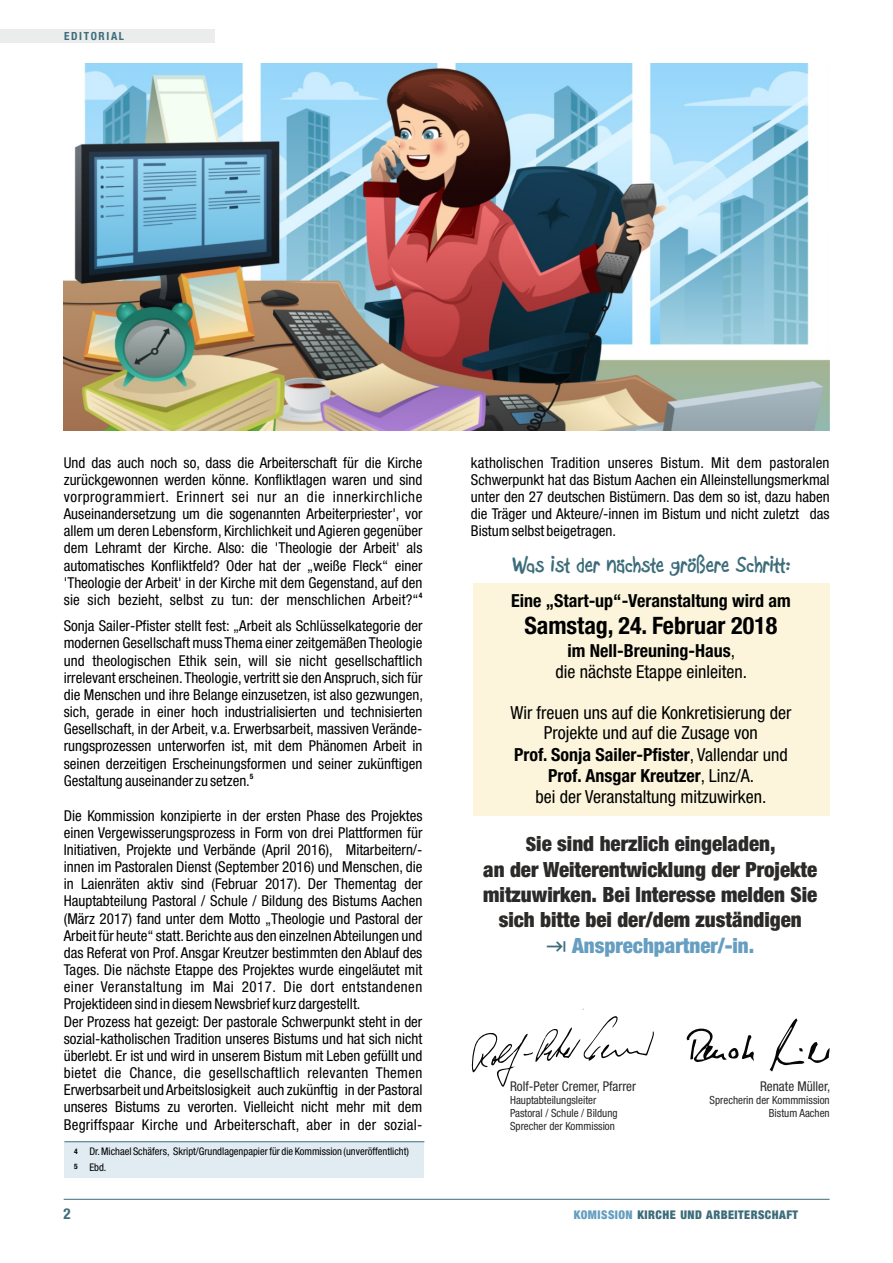
<style>
.page{position:relative;width:893px;height:1263px;background:#fff}
.page>*{position:absolute;margin:0;border:0;box-sizing:border-box;transform-origin:0 0}
.t1{font:700 24px "Boopee";color:#3c6c7a}
.t2{font:700 condensed 24px "Helvetica Neue";color:#000}
.t3{font:900 condensed 21px/25.2px "Helvetica Neue";color:#2b2a29;text-align:center}
.t4{font:900 condensed 21px "Helvetica Neue";color:#659ec0}
.t5{font:condensed 18px/21px "Helvetica Neue";color:#000;text-align:center}
.t6{font:700 condensed 18px "Helvetica Neue";color:#000}
.t7{font:condensed 15px/17.1px "Helvetica Neue";color:#000;text-align:justify}
.t8{font:700 condensed 15px "Helvetica Neue LT Std";color:#3c6c7a}
.t9{font:condensed 13.5px "Helvetica Neue";color:#2b2a29}
.t10{font:900 condensed 12px "Helvetica Neue";letter-spacing:.04em;color:#3c6c7a}
.t11{font:condensed 11.25px/12.9px "Helvetica Neue";color:#2b2a29}
.t12{font:700 condensed 11.25px "Helvetica Neue";letter-spacing:.145em;color:#3c6c7a}
.t13{font:condensed 10.5px/15.6px "Helvetica Neue";color:#000}
.t14{font:700 condensed 7.5px/15.3px "Helvetica Neue";color:#000}
.s1{font-weight:700}
.s2{font-size:19.5px}
.s3{color:#659ec0}
</style>
<div class="page">
<hr style="left:64px;top:1199px;width:766px;height:1px;background:#3c6c7a">
<div style="left:64px;top:1142px;width:360px;height:35px;background:#e0ebf2"></div>
<hr style="left:64px;top:1141px;width:360px;height:1px;background:#3c6c7a">
<div style="left:473px;top:583px;width:357px;height:233px;background:#fcf5db"></div>
<svg style="left:770px;top:1018px;width:60px;height:53px"></svg>
<svg style="left:686px;top:1028px;width:68px;height:34px"></svg>
<div style="left:0;top:29px;width:214px;height:14px;background:#ebecec"></div>
<img style="left:64px;top:64px;width:765px;height:366px">
<svg style="left:471px;top:1016px;width:183px;height:71px"></svg>
<p class="t12" style="left:64px;top:29px;width:61px">EDITORIAL</p>
<p class="t7" style="left:64px;top:454px;width:360px">Und das auch noch so, dass die Arbeiterschaft für die Kirche zurückgewonnen werden könne. Konfliktlagen waren und sind vorprogrammiert. Erinnert sei nur an die innerkirchliche Auseinandersetzung um die sogenannten Arbeiterpriester', vor allem um deren Lebensform, Kirchlichkeit und Agieren gegenüber dem Lehramt der Kirche. Also: die 'Theologie der Arbeit' als automatisches Konfliktfeld? Oder hat der „weiße Fleck“ einer 'Theologie der Arbeit' in der Kirche mit dem Gegenstand, auf den</p>
<p class="t14" style="left:419px;top:587px;width:5px">4</p>
<p class="t7" style="left:64px;top:587px;width:360px;line-height:25.8px">sie sich bezieht, selbst zu tun: der menschlichen Arbeit?“<br>Sonja Sailer-Pfister stellt fest: „Arbeit als Schlüsselkategorie der</p>
<p class="t7" style="left:64px;top:634px;width:361px">modernen Gesellschaft muss Thema einer zeitgemäßen Theologie und theologischen Ethik sein, will sie nicht gesellschaftlich irrelevant erscheinen.Theologie, vertritt sie den Anspruch, sich für die Menschen und ihre Belange einzusetzen, ist also gezwungen, sich, gerade in einer hoch industrialisierten und technisierten Gesellschaft, in der Arbeit, v.a. Erwerbsarbeit, massiven Verände&shy;rungsprozessen unterworfen ist, mit dem Phänomen Arbeit in seinen derzeitigen Erscheinungsformen und seiner zukünftigen</p>
<p class="t14" style="left:250px;top:768px;width:5px">5</p>
<p class="t7" style="left:64px;top:772px;width:188px">Gestaltung auseinander zu setzen.</p>
<p class="t7" style="left:64px;top:807px;width:360px;text-align:left">Die Kommission konzipierte in der ersten Phase des Projektes einen Vergewisserungsprozess in Form von drei Plattformen für Initiativen, Projekte und Verbände (April 2016), Mitarbeitern/- innen im Pastoralen Dienst (September 2016) und Menschen, die in Laienräten aktiv sind (Februar 2017). Der Thementag der Hauptabteilung Pastoral / Schule / Bildung des Bistums Aachen (März 2017) fand unter dem Motto „Theologie und Pastoral der Arbeit für heute“ statt.Berichte aus den einzelnen Abteilungen und das Referat von Prof. Ansgar Kreutzer bestimmten den Ablauf des Tages. Die nächste Etappe des Projektes wurde eingeläutet mit einer Veranstaltung im Mai 2017. Die dort entstandenen Projektideen sind in diesem Newsbrief kurz dargestellt.<br>Der Prozess hat gezeigt: Der pastorale Schwerpunkt steht in der sozial-katholischen Tradition unseres Bistums und hat sich nicht überlebt. Er ist und wird in unserem Bistum mit Leben gefüllt und bietet die Chance, die gesellschaftlich relevanten Themen Erwerbsarbeit und Arbeitslosigkeit auch zukünftig in der Pastoral unseres Bistums zu verorten. Vielleicht nicht mehr mit dem Begriffspaar Kirche und Arbeiterschaft, aber in der sozial-</p>
<p class="t14" style="left:74px;top:1144px;width:5px">4<br>5</p>
<p class="t13" style="left:89px;top:1144px;width:321px">Dr.Michael Schäfers, Skript/Grundlagenpapier für die Kommission (unveröffentlicht)<br>Ebd.</p>
<p class="t7" style="left:471px;top:454px;width:360px">katholischen Tradition unseres Bistum. Mit dem pastoralen Schwerpunkt hat das Bistum Aachen ein Alleinstellungsmerkmal unter den 27 deutschen Bistümern. Das dem so ist, dazu haben die Träger und Akteure/-innen im Bistum und nicht zuletzt das Bistum selbst beigetragen.</p>
<h1 class="t1" style="left:513px;top:555px;width:280px">Was ist der nächste größere Schritt:</h1>
<p class="t6" style="left:511px;top:590px;width:281px">Eine „Start-up“-Veranstaltung wird am</p>
<h1 class="t2" style="left:524px;top:611px;width:254px">Samstag, 24. Februar 2018</h1>
<p class="t5" style="left:555px;top:640px;width:193px"><span class="s1">im Nell-Breuning-Haus</span>, die nächste Etappe einleiten.</p>
<p class="t5" style="left:510px;top:702px;width:283px">Wir freuen uns auf die Konkretisierung der Projekte und auf die Zusage von<br><span class="s1">Prof. Sonja Sailer-Pfister</span>, Vallendar und <span class="s1">Prof. Ansgar Kreutzer</span>, Linz/A.<br>bei der Veranstaltung mitzuwirken.</p>
<h2 class="t3" style="left:483px;top:831px;width:336px"><span class="s2">S</span>ie sind herzlich eingeladen,<br>an der Weiterentwicklung der Projekte mitzuwirken. Bei Interesse melden Sie sich bitte bei der/dem zuständigen</h2>
<h2 class="t4" style="left:572px;top:933px;width:184px">Ansprechpartner/-in.</h2>
<p class="t9" style="left:510px;top:1078px;width:128px">Rolf-Peter Cremer, Pfarrer</p>
<p class="t11" style="left:510px;top:1094px;width:109px">Hauptabteilungsleiter<br>Pastoral / Schule / Bildung<br>Sprecher der Kommission</p>
<p class="t9" style="left:760px;top:1078px;width:72px">Renate Müller,</p>
<p class="t11" style="left:710px;top:1094px;width:122px;text-align:right">Sprecherin der Kommmission<br>Bistum Aachen</p>
<p class="t8" style="left:63px;top:1208px;width:9px">2</p>
<p class="t10" style="left:574px;top:1208px;width:226px"><span class="s3">KOMISSION</span> KIRCHE UND ARBEITERSCHAFT</p>
</div>
